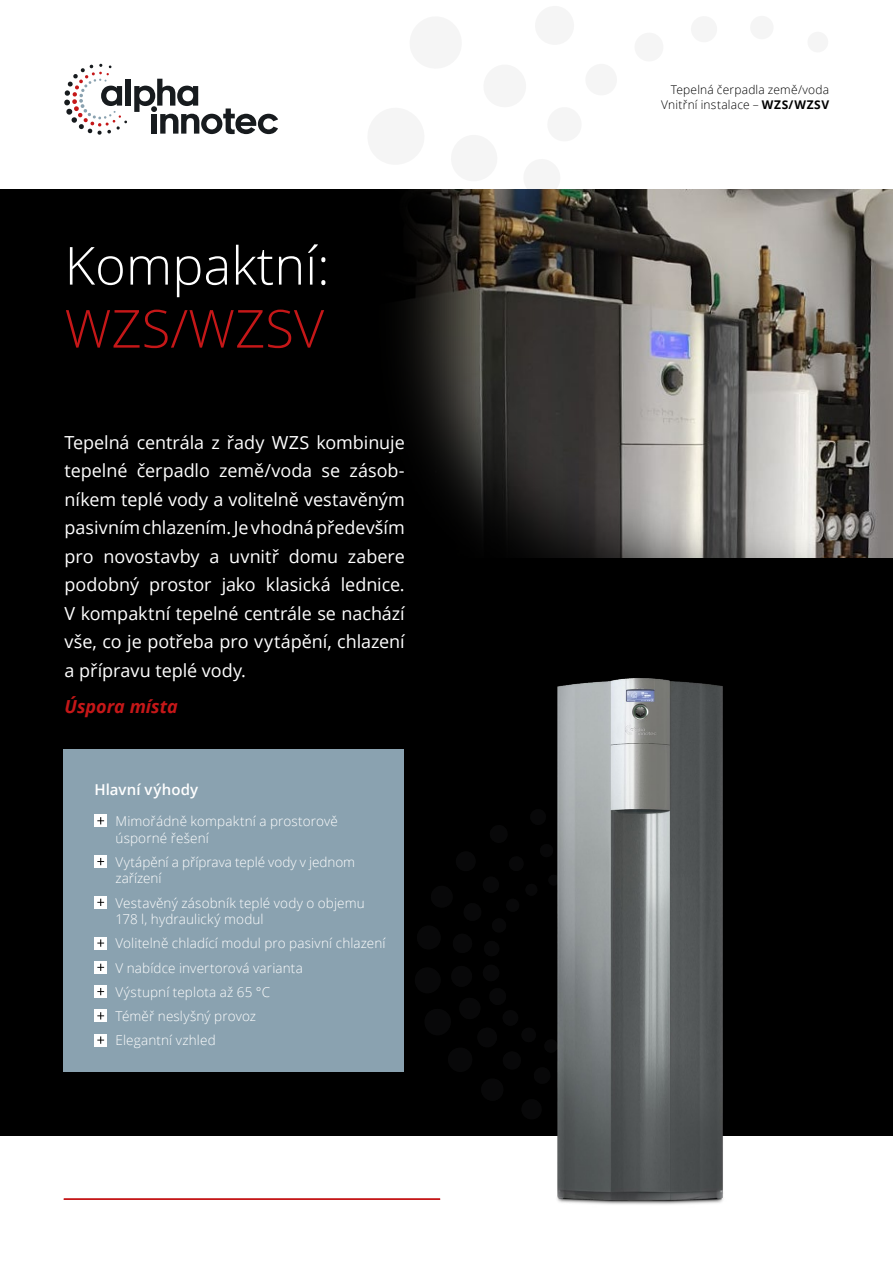
<style>
.page{position:relative;width:893px;height:1263px;background:#fff}
.page>*{position:absolute;margin:0;border:0;box-sizing:border-box;transform-origin:0 0}
.t1{font:300 52.5px "Open Sans";color:#fff}
.t2{font:300 52.5px "Open Sans";color:#c51718}
.t3{font:18px/28.5px "Open Sans";letter-spacing:-.005em;color:#fff;text-align:justify}
.t4{font:italic 700 18px "Open Sans";color:#c51718}
.t5{font:600 15px "Open Sans";letter-spacing:.01em;color:#fff}
.t6{font:300 13.5px/24.3px "Open Sans";letter-spacing:.01em;color:#fff}
.t7{font:300 12px/14.4px "Open Sans";letter-spacing:.015em;color:#000;text-align:right}
.s1{font-weight:700}
</style>
<div class="page">
<div style="left:0;top:557px;width:893px;height:578px;background:#000"></div>
<div style="left:126px;top:79px;width:5px;height:27px;background:#171b1e"></div>
<svg style="left:134px;top:79px;width:144px;height:55px"></svg>
<svg style="left:64px;top:64px;width:63px;height:71px"></svg>
<svg style="left:669px;top:557px;width:43px;height:1px"></svg>
<div style="left:64px;top:749px;width:340px;height:322px;background:#8aa2b0"></div>
<img style="left:880px;top:189px;width:13px;height:368px">
<div style="left:8px;top:189px;width:872px;height:368px;background:#000"></div>
<svg style="left:406px;top:189px;width:474px;height:368px;background:#605d59"></svg>
<hr style="left:64px;top:1198px;width:376px;height:2px;background:#c51718">
<div style="left:94px;top:814px;width:13px;height:13px;background:#fff"></div>
<svg style="left:97px;top:817px;width:7px;height:7px"></svg>
<div style="left:94px;top:855px;width:13px;height:13px;background:#fff"></div>
<svg style="left:97px;top:858px;width:7px;height:7px"></svg>
<div style="left:94px;top:896px;width:13px;height:13px;background:#fff"></div>
<svg style="left:97px;top:899px;width:7px;height:7px"></svg>
<div style="left:94px;top:937px;width:13px;height:12px;background:#fff"></div>
<svg style="left:97px;top:939px;width:7px;height:8px"></svg>
<div style="left:94px;top:961px;width:13px;height:13px;background:#fff"></div>
<svg style="left:97px;top:964px;width:7px;height:7px"></svg>
<div style="left:94px;top:985px;width:13px;height:13px;background:#fff"></div>
<svg style="left:97px;top:988px;width:7px;height:7px"></svg>
<div style="left:94px;top:1009px;width:13px;height:13px;background:#fff"></div>
<svg style="left:97px;top:1012px;width:7px;height:7px"></svg>
<div style="left:94px;top:1034px;width:13px;height:12px;background:#fff"></div>
<svg style="left:97px;top:1036px;width:7px;height:8px"></svg>
<img style="left:540px;top:678px;width:199px;height:527px">
<h1 class="t1" style="left:65px;top:230px;width:267px">Kompaktní:</h1>
<h1 class="t2" style="left:65px;top:293px;width:261px">WZS/WZSV</h1>
<p class="t3" style="left:65px;top:428px;width:342px">Tepelná centrála z řady WZS kombinuje tepelné čerpadlo země/voda se zásob&shy;níkem teplé vody a volitelně vestavěným pasivním chlazením. Je vhodná především pro novostavby a uvnitř domu zabere podobný prostor jako klasická lednice.<br>V kompaktní tepelné centrále se nachází vše, co je potřeba pro vytápění, chlazení a přípravu teplé vody.</p>
<p class="t4" style="left:65px;top:694px;width:115px">Úspora místa</p>
<p class="t5" style="left:94px;top:779px;width:105px">Hlavní výhody</p>
<p class="t6" style="left:116px;top:812px;width:224px;line-height:16.5px">Mimořádně kompaktní a prostorově úsporné řešení</p>
<p class="t6" style="left:116px;top:853px;width:241px;line-height:16.5px">Vytápění a příprava teplé vody v jednom zařízení</p>
<p class="t6" style="left:116px;top:894px;width:251px;line-height:16.5px">Vestavěný zásobník teplé vody o objemu<br>178 l, hydraulický modul</p>
<p class="t6" style="left:116px;top:931px;width:271px">Volitelně chladící modul pro pasivní chlazení<br>V nabídce invertorová varianta<br>Výstupní teplota až 65 °C<br>Téměř neslyšný provoz<br>Elegantní vzhled</p>
<p class="t7" style="left:661px;top:82px;width:170px">Tepelná čerpadla země/voda<br>Vnitřní instalace – <span class="s1">WZS/WZSV</span></p>
</div>
